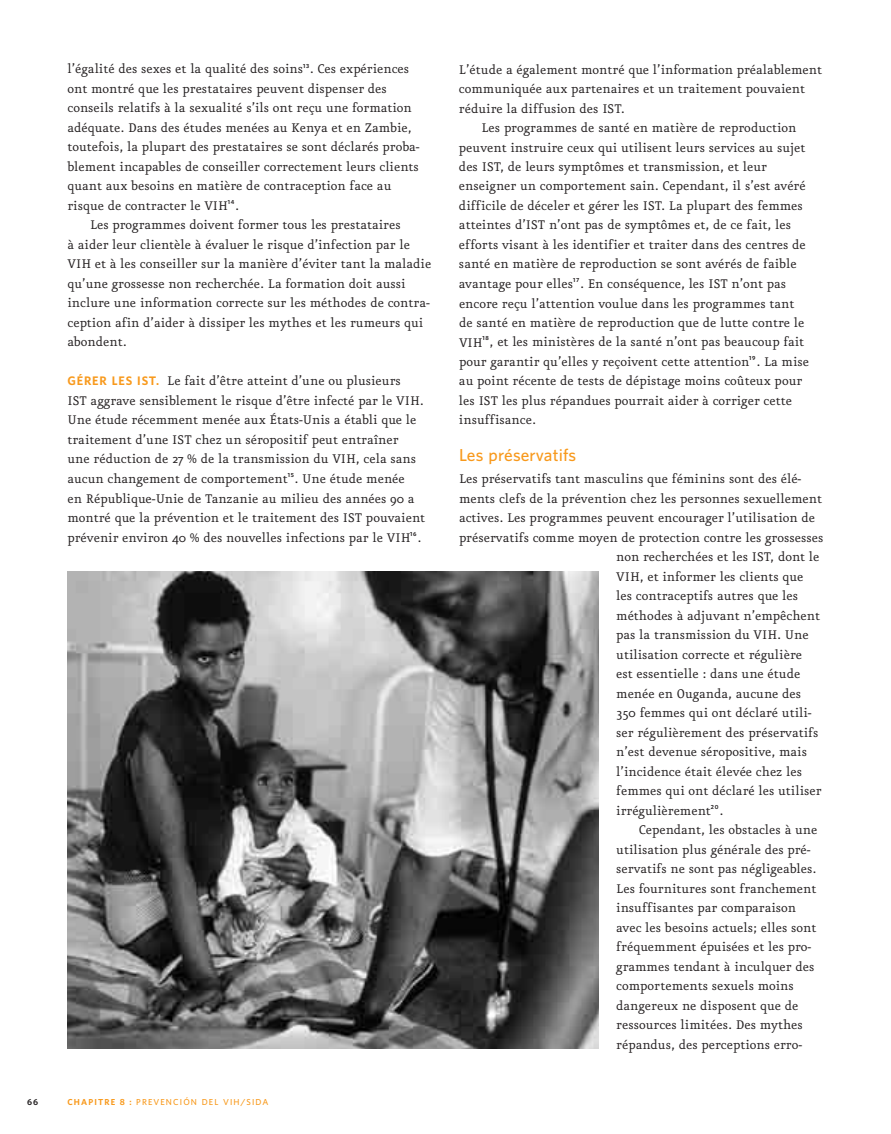
<style>
.page{position:relative;width:891px;height:1134px;background:#fff}
.page>*{position:absolute;margin:0;border:0;box-sizing:border-box;transform-origin:0 0}
.t1{font:600 15.75px "UNFPA";letter-spacing:.005em;color:#f8991c}
.t2{font:15px/19.5px "Eureka";color:#231f20}
.t3{font:600 7.8px "UNFPA";letter-spacing:.14em;color:#f8991c}
.t4{font:700 7.8px "UNFPA";color:#231f20}
.t5{font:700 5.25px "UNFPA";letter-spacing:.14em;color:#231f20}
.s1{font-family:"UNFPA";font-weight:700;font-size:11.25px;color:#f8991c}
.s2{font-weight:700}
</style>
<div class="page">
<img style="left:68px;top:572px;width:530px;height:476px">
<p class="t2" style="left:68px;top:62px;width:237px">l’égalité des sexes et la qualité des soins</p>
<p class="t5" style="left:303px;top:63px;width:8px">13</p>
<p class="t2" style="left:67px;top:62px;width:354px;text-indent:242px">. Ces expériences ont montré que les prestataires peuvent dispenser des conseils relatifs à la sexualité s’ils ont reçu une formation adéquate. Dans des études menées au Kenya et en Zambie, toutefois, la plupart des prestataires se sont déclarés proba&shy;blement incapables de conseiller correctement leurs clients quant aux besoins en matière de contraception face au risque de contracter le VIH</p>
<p class="t5" style="left:228px;top:200px;width:8px">14</p>
<p class="t2" style="left:235px;top:198px;width:5px">.</p>
<p class="t2" style="left:90px;top:218px;width:312px">Les programmes doivent former tous les prestataires</p>
<p class="t2" style="left:68px;top:237px;width:344px">à aider leur clientèle à évaluer le risque d’infection par le</p>
<p class="t2" style="left:68px;top:257px;width:365px">VIH et à les conseiller sur la manière d’éviter tant la maladie</p>
<p class="t2" style="left:68px;top:276px;width:340px">qu’une grossesse non recherchée. La formation doit aussi</p>
<p class="t2" style="left:68px;top:296px;width:364px">inclure une information correcte sur les méthodes de contra-</p>
<p class="t2" style="left:68px;top:315px;width:357px">ception afin d’aider à dissiper les mythes et les rumeurs qui</p>
<p class="t2" style="left:68px;top:335px;width:61px">abondent.</p>
<p class="t2" style="left:67px;top:374px;width:358px"><span class="s1">GÉRER LES IST.</span> Le fait d’être atteint d’une ou plusieurs IST aggrave sensiblement le risque d’être infecté par le VIH.<br>Une étude récemment menée aux États-Unis a établi que le traitement d’une IST chez un séropositif peut entraîner une réduction de 27 % de la transmission du VIH, cela sans aucun changement de comportement</p>
<p class="t5" style="left:288px;top:473px;width:8px">15</p>
<p class="t2" style="left:67px;top:471px;width:359px;text-indent:227px">. Une étude menée<br>en République-Unie de Tanzanie au milieu des années 90 a montré que la prévention et le traitement des IST pouvaient prévenir environ 40 % des nouvelles infections par le VIH</p>
<p class="t5" style="left:410px;top:531px;width:8px">16</p>
<p class="t2" style="left:417px;top:530px;width:5px">.</p>
<p class="t4" style="left:27px;top:1099px;width:13px">66</p>
<p class="t3" style="left:68px;top:1099px;width:202px"><span class="s2">CHAPITRE 8 :</span> PREVENCIÓN DEL VIH/SIDA</p>
<p class="t2" style="left:459px;top:62px;width:365px">L’étude a également montré que l’information préalablement</p>
<p class="t2" style="left:459px;top:81px;width:348px">communiquée aux partenaires et un traitement pouvaient</p>
<p class="t2" style="left:459px;top:101px;width:167px">réduire la diffusion des IST.</p>
<p class="t2" style="left:481px;top:120px;width:316px">Les programmes de santé en matière de reproduction</p>
<p class="t2" style="left:459px;top:140px;width:348px">peuvent instruire ceux qui utilisent leurs services au sujet</p>
<p class="t2" style="left:459px;top:159px;width:309px">des IST, de leurs symptômes et transmission, et leur</p>
<p class="t2" style="left:459px;top:179px;width:348px">enseigner un comportement sain. Cependant, il s’est avéré</p>
<p class="t2" style="left:459px;top:198px;width:345px">difficile de déceler et gérer les IST. La plupart des femmes</p>
<p class="t2" style="left:459px;top:218px;width:334px">atteintes d’IST n’ont pas de symptômes et, de ce fait, les</p>
<p class="t2" style="left:459px;top:237px;width:348px">efforts visant à les identifier et traiter dans des centres de</p>
<p class="t2" style="left:459px;top:257px;width:339px">santé en matière de reproduction se sont avérés de faible</p>
<p class="t2" style="left:459px;top:276px;width:116px">avantage pour elles</p>
<p class="t5" style="left:573px;top:278px;width:8px">17</p>
<p class="t2" style="left:459px;top:276px;width:347px;text-indent:121px">. En conséquence, les IST n’ont pas encore reçu l’attention voulue dans les programmes tant de santé en matière de reproduction que de lutte contre le VIH</p>
<p class="t5" style="left:483px;top:336px;width:8px">18</p>
<p class="t2" style="left:459px;top:335px;width:347px;text-indent:31px">, et les ministères de la santé n’ont pas beaucoup fait pour garantir qu’elles y reçoivent cette attention</p>
<p class="t5" style="left:749px;top:356px;width:8px">19</p>
<p class="t2" style="left:459px;top:354px;width:352px;text-indent:297px">. La mise au point récente de tests de dépistage moins coûteux pour les IST les plus répandues pourrait aider à corriger cette insuffisance.</p>
<p class="t1" style="left:459px;top:449px;width:119px">Les préservatifs</p>
<p class="t2" style="left:459px;top:471px;width:344px">Les préservatifs tant masculins que féminins sont des élé-</p>
<p class="t2" style="left:459px;top:491px;width:365px">ments clefs de la prévention chez les personnes sexuellement</p>
<p class="t2" style="left:459px;top:510px;width:358px">actives. Les programmes peuvent encourager l’utilisation de</p>
<p class="t2" style="left:459px;top:530px;width:366px">préservatifs comme moyen de protection contre les grossesses</p>
<p class="t2" style="left:616px;top:549px;width:205px">non recherchées et les IST, dont le</p>
<p class="t2" style="left:616px;top:569px;width:189px">VIH, et informer les clients que</p>
<p class="t2" style="left:616px;top:588px;width:183px">les contraceptifs autres que les</p>
<p class="t2" style="left:616px;top:608px;width:205px">méthodes à adjuvant n’empêchent</p>
<p class="t2" style="left:616px;top:627px;width:194px">pas la transmission du VIH. Une</p>
<p class="t2" style="left:616px;top:647px;width:187px">utilisation correcte et régulière</p>
<p class="t2" style="left:616px;top:666px;width:186px">est essentielle : dans une étude</p>
<p class="t2" style="left:616px;top:686px;width:187px">menée en Ouganda, aucune des</p>
<p class="t2" style="left:616px;top:705px;width:197px">350 femmes qui ont déclaré utili-</p>
<p class="t2" style="left:616px;top:725px;width:204px">ser régulièrement des préservatifs</p>
<p class="t2" style="left:616px;top:744px;width:192px">n’est devenue séropositive, mais</p>
<p class="t2" style="left:616px;top:764px;width:187px">l’incidence était élevée chez les</p>
<p class="t2" style="left:616px;top:783px;width:207px">femmes qui ont déclaré les utiliser</p>
<p class="t2" style="left:616px;top:803px;width:96px">irrégulièrement</p>
<p class="t5" style="left:711px;top:804px;width:9px">20</p>
<p class="t2" style="left:719px;top:803px;width:5px">.</p>
<p class="t2" style="left:639px;top:822px;width:180px">Cependant, les obstacles à une</p>
<p class="t2" style="left:616px;top:842px;width:196px">utilisation plus générale des pré-</p>
<p class="t2" style="left:616px;top:861px;width:202px">servatifs ne sont pas négligeables.</p>
<p class="t2" style="left:616px;top:881px;width:202px">Les fournitures sont franchement</p>
<p class="t2" style="left:616px;top:900px;width:181px">insuffisantes par comparaison</p>
<p class="t2" style="left:616px;top:920px;width:202px">avec les besoins actuels; elles sont</p>
<p class="t2" style="left:616px;top:939px;width:197px">fréquemment épuisées et les pro-</p>
<p class="t2" style="left:616px;top:959px;width:200px">grammes tendant à inculquer des</p>
<p class="t2" style="left:616px;top:978px;width:179px">comportements sexuels moins</p>
<p class="t2" style="left:616px;top:998px;width:184px">dangereux ne disposent que de</p>
<p class="t2" style="left:616px;top:1017px;width:188px">ressources limitées. Des mythes</p>
<p class="t2" style="left:616px;top:1037px;width:187px">répandus, des perceptions erro-</p>
</div>
